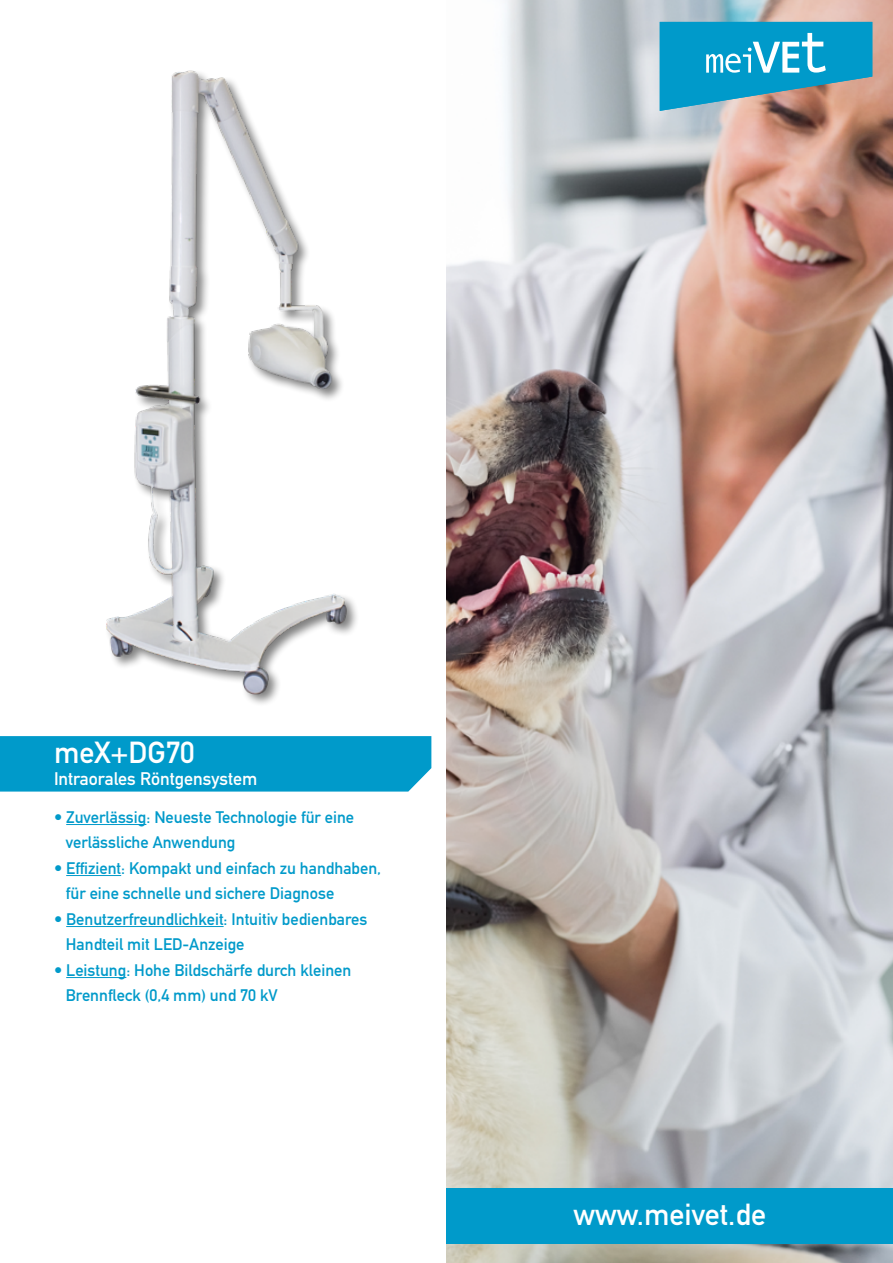
<style>
.page{position:relative;width:893px;height:1263px;background:#fff}
.page>*{position:absolute;margin:0;border:0;box-sizing:border-box;transform-origin:0 0}
.t1{font:700 30px "DIN Alternate";color:#fff}
.t2{font:700 18px "DIN Alternate";color:#fff}
.t3{font:700 16.5px/25.5px "DIN Alternate";color:#009aca}
</style>
<div class="page">
<img style="left:446px;top:0;width:447px;height:1263px">
<div style="left:0;top:736px;width:431px;height:55px;background:#009aca"></div>
<hr style="left:66px;top:824px;width:80px;height:1px;background:#009aca">
<hr style="left:66px;top:875px;width:55px;height:1px;background:#009aca">
<hr style="left:66px;top:926px;width:158px;height:1px;background:#009aca">
<hr style="left:66px;top:977px;width:60px;height:1px;background:#009aca">
<div style="left:446px;top:1188px;width:447px;height:55px;background:#009aca"></div>
<svg style="left:660px;top:22px;width:212px;height:89px;background:#36a0c0"></svg>
<img style="left:106px;top:70px;width:251px;height:634px">
<h1 class="t1" style="left:54px;top:730px;width:142px">meX+DG70</h1>
<p class="t2" style="left:54px;top:765px;width:205px">Intraorales Röntgensystem</p>
<p class="t3" style="left:66px;top:803px;width:290px;text-indent:-12px">• Zuverlässig: Neueste Technologie für eine verlässliche Anwendung</p>
<p class="t3" style="left:66px;top:854px;width:317px;text-indent:-12px">• Effizient: Kompakt und einfach zu handhaben, für eine schnelle und sichere Diagnose</p>
<p class="t3" style="left:66px;top:905px;width:303px;text-indent:-12px">• Benutzerfreundlichkeit: Intuitiv bedienbares<br>Handteil mit LED-Anzeige</p>
<p class="t3" style="left:66px;top:956px;width:287px;text-indent:-12px">• Leistung: Hohe Bildschärfe durch kleinen<br>Brennfleck (0,4 mm) und 70 kV</p>
<h1 class="t1" style="left:573px;top:1191px;width:194px">www.meivet.de</h1>
</div>
